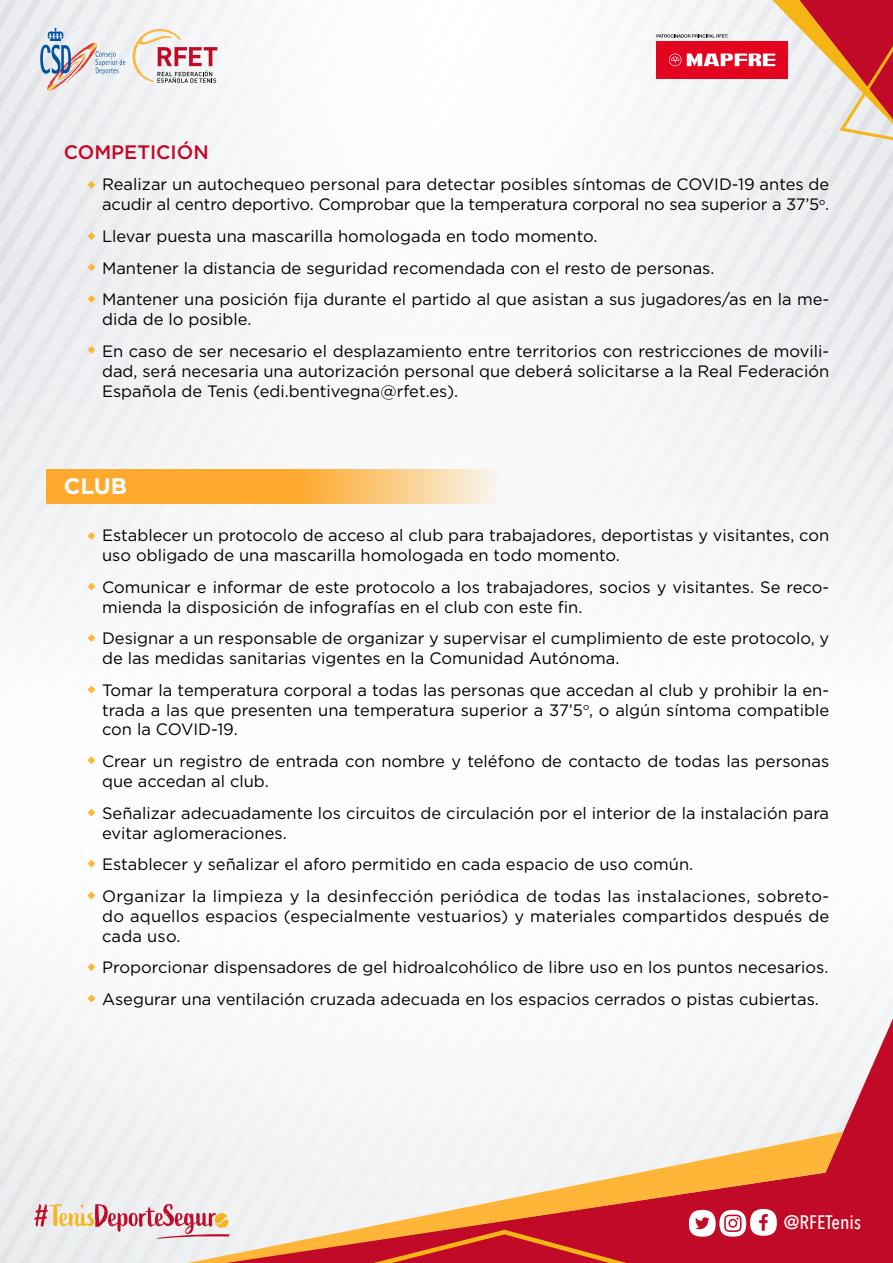
<style>
.page{position:relative;width:893px;height:1263px;background:#fff}
.page>*{position:absolute;margin:0;border:0;box-sizing:border-box;transform-origin:0 0}
.t1{font:700 22.5px "Gotham";color:#fff}
.t2{font:500 19.5px "Gotham";color:#c10a27}
.t3{font:500 19.5px "Avenir Next Condensed";color:#fff}
.t4{font:16.5px/19.8px "Gotham";color:#000}
.s1{font-family:"Avenir Next"}
</style>
<div class="page">
<img style="left:0;top:397px;width:893px;height:866px">
<svg style="left:40px;top:27px;width:177px;height:64px"></svg>
<svg style="left:221px;top:1018px;width:672px;height:166px;fill:#f6f7f8"></svg>
<div style="left:843px;top:1184px;width:50px;height:79px;background:#c10a27"></div>
<svg style="left:188px;top:1132px;width:655px;height:131px"></svg>
<div style="left:689px;top:1210px;width:27px;height:27px;background:#fff;border-radius:50%"></div>
<svg style="left:695px;top:1217px;width:15px;height:12px"></svg>
<div style="left:719px;top:1210px;width:27px;height:27px;background:#fff;border-radius:50%"></div>
<svg style="left:724px;top:1214px;width:17px;height:18px"></svg>
<div style="left:750px;top:1209px;width:27px;height:27px;background:#fff;border-radius:50%"></div>
<svg style="left:759px;top:1214px;width:9px;height:17px"></svg>
<svg style="left:34px;top:1204px;width:197px;height:35px;background:#e4c0bd"></svg>
<svg style="left:657px;top:0;width:236px;height:140px"></svg>
<svg style="left:47px;top:470px;width:662px;height:34px"></svg>
<svg style="left:88px;top:181px;width:7px;height:8px"></svg>
<svg style="left:88px;top:232px;width:7px;height:8px"></svg>
<svg style="left:88px;top:263px;width:7px;height:8px"></svg>
<svg style="left:88px;top:295px;width:7px;height:8px"></svg>
<svg style="left:88px;top:346px;width:7px;height:8px"></svg>
<svg style="left:88px;top:532px;width:7px;height:8px"></svg>
<svg style="left:88px;top:583px;width:7px;height:7px"></svg>
<svg style="left:88px;top:634px;width:7px;height:8px"></svg>
<svg style="left:88px;top:686px;width:7px;height:7px"></svg>
<svg style="left:88px;top:756px;width:7px;height:8px"></svg>
<svg style="left:88px;top:809px;width:7px;height:7px"></svg>
<svg style="left:88px;top:860px;width:7px;height:7px"></svg>
<svg style="left:88px;top:891px;width:7px;height:8px"></svg>
<svg style="left:88px;top:963px;width:7px;height:8px"></svg>
<svg style="left:88px;top:994px;width:7px;height:8px"></svg>
<p class="t2" style="left:64px;top:141px;width:146px">COMPETICIÓN</p>
<p class="t4" style="left:102px;top:174px;width:729px">Realizar un autochequeo personal para detectar posibles síntomas de COVID-19 antes de acudir al centro deportivo. Comprobar que la temperatura corporal no sea superior a 37’5<sup>o</sup>.</p>
<p class="t4" style="left:102px;top:220px;width:729px;line-height:31.7px">Llevar puesta una mascarilla homologada en todo momento.<br>Mantener la distancia de seguridad recomendada con el resto de personas.<br>Mantener una posición fija durante el partido al que asistan a sus jugadores/as en la me-</p>
<p class="t4" style="left:102px;top:303px;width:729px;line-height:31.7px">dida de lo posible.<br>En caso de ser necesario el desplazamiento entre territorios con restricciones de movili-</p>
<p class="t4" style="left:102px;top:361px;width:729px">dad, será necesaria una autorización personal que deberá solicitarse a la Real Federación<br>Española de Tenis (edi.bentivegna@rfet.es).</p>
<h1 class="t1" style="left:64px;top:473px;width:65px">CLUB</h1>
<p class="t4" style="left:102px;top:525px;width:729px">Establecer un protocolo de acceso al club para trabajadores, deportistas y visitantes, con uso obligado de una mascarilla homologada en todo momento.</p>
<p class="t4" style="left:102px;top:577px;width:729px">Comunicar e informar de este protocolo a los trabajadores, socios y visitantes. Se reco&shy;mienda la disposición de infografías en el club con este fin.</p>
<p class="t4" style="left:102px;top:628px;width:729px">Designar a un responsable de organizar y supervisar el cumplimiento de este protocolo, y de las medidas sanitarias vigentes en la Comunidad Autónoma.</p>
<p class="t4" style="left:102px;top:680px;width:729px;text-align:justify">Tomar la temperatura corporal a todas las personas que accedan al club y prohibir la en&shy;trada a las que presenten una temperatura superior a 37’5<sup>o</sup>, o algún síntoma compatible con la COVID-19.</p>
<p class="t4" style="left:102px;top:751px;width:729px">Crear un registro de entrada con nombre y teléfono de contacto de todas las personas que accedan al club.</p>
<p class="t4" style="left:102px;top:803px;width:729px">Señalizar adecuadamente los circuitos de circulación por el interior de la instalación para evitar aglomeraciones.</p>
<p class="t4" style="left:102px;top:848px;width:729px;line-height:31.7px">Establecer y señalizar el aforo permitido en cada espacio de uso común.<br>Organizar la limpieza y la desinfección periódica de todas las instalaciones, sobreto-</p>
<p class="t4" style="left:102px;top:906px;width:729px">do aquellos espacios (especialmente vestuarios) y materiales compartidos después de cada uso.</p>
<p class="t4" style="left:102px;top:951px;width:728px;line-height:31.7px">Proporcionar dispensadores de gel hidroalcohólico de libre uso en los puntos necesarios.<br>Asegurar una ventilación cruzada adecuada en los espacios cerrados o pistas cubiertas.</p>
<p class="t3" style="left:784px;top:1211px;width:79px"><span class="s1">@</span>RFETenis</p>
</div>
